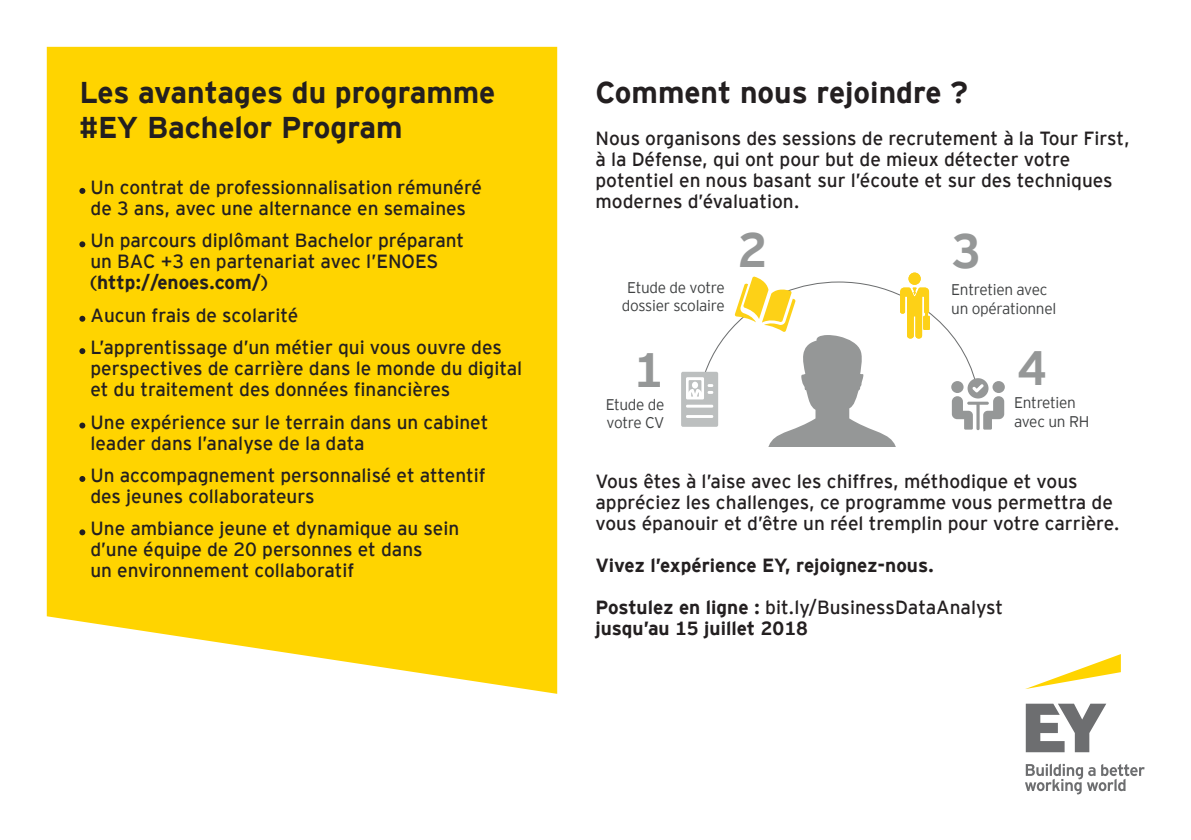
<style>
.page{position:relative;width:1191px;height:840px;background:#fff}
.page>*{position:absolute;margin:0;border:0;box-sizing:border-box;transform-origin:0 0}
.t1{font:700 48.2px "EY Interstate";color:#959797}
.t2{font:700 30px/34px "EY Interstate";color:#231f20}
.t3{font:19px/21px "EY Interstate";color:#231f20}
.t4{font:700 19px/21px "EY Interstate";color:#231f20}
.t5{font:300 19px "EY Interstate";color:#231f20}
.t6{font:300 15.4px "EY Interstate";letter-spacing:-.02em;color:#3f4142}
.s1{font-weight:700}
.s2{font-weight:400}
</style>
<div class="page">
<div style="left:47px;top:47px;width:510px;height:646px;background:#ffd400"></div>
<svg style="left:79px;top:188px;width:6px;height:6px"></svg>
<svg style="left:79px;top:241px;width:6px;height:6px"></svg>
<svg style="left:79px;top:315px;width:6px;height:6px"></svg>
<svg style="left:79px;top:348px;width:6px;height:6px"></svg>
<svg style="left:79px;top:422px;width:6px;height:6px"></svg>
<svg style="left:79px;top:475px;width:6px;height:6px"></svg>
<svg style="left:79px;top:529px;width:6px;height:6px"></svg>
<svg style="left:1028px;top:654px;width:92px;height:34px"></svg>
<svg style="left:1025px;top:703px;width:119px;height:91px"></svg>
<svg style="left:908px;top:272px;width:12px;height:12px"></svg>
<svg style="left:681px;top:276px;width:323px;height:170px"></svg>
<h2 class="t2" style="left:79px;top:76px;width:417px">Les avantages du programme #EY Bachelor Program</h2>
<p class="t3" style="left:90px;top:176px;width:393px">Un contrat de professionnalisation rémunéré de 3 ans, avec une alternance en semaines</p>
<p class="t5" style="left:90px;top:229px;width:375px">Un parcours diplômant Bachelor préparant</p>
<p class="t3" style="left:90px;top:251px;width:349px">un BAC +3 en partenariat avec l’ENOES (<span class="s1">http://enoes.com/</span>)</p>
<p class="t3" style="left:90px;top:298px;width:413px;line-height:32.4px">Aucun frais de scolarité<br>L’apprentissage d’un métier qui vous ouvre des</p>
<p class="t3" style="left:90px;top:357px;width:433px">perspectives de carrière dans le monde du digital et du traitement des données financières</p>
<p class="t3" style="left:90px;top:411px;width:399px">Une expérience sur le terrain dans un cabinet leader dans l’analyse de la data</p>
<p class="t3" style="left:90px;top:464px;width:397px">Un accompagnement personnalisé et attentif des jeunes collaborateurs</p>
<p class="t3" style="left:90px;top:517px;width:370px">Une ambiance jeune et dynamique au sein d’une équipe de 20 personnes et dans<br>un environnement collaboratif</p>
<h2 class="t2" style="left:595px;top:76px;width:374px">Comment nous rejoindre ?</h2>
<p class="t3" style="left:595px;top:127px;width:536px">Nous organisons des sessions de recrutement à la Tour First, à la Défense, qui ont pour but de mieux détecter votre potentiel en nous basant sur l’écoute et sur des techniques modernes d’évaluation.</p>
<h1 class="t1" style="left:951px;top:221px;width:31px">3</h1>
<p class="t6" style="left:951px;top:298px;width:106px">un opérationnel</p>
<h1 class="t1" style="left:738px;top:220px;width:31px">2</h1>
<p class="t6" style="left:627px;top:278px;width:99px">Etude de votre</p>
<p class="t6" style="left:951px;top:280px;width:98px">Entretien avec</p>
<p class="t6" style="left:622px;top:296px;width:104px">dossier scolaire</p>
<h1 class="t1" style="left:634px;top:340px;width:31px">1</h1>
<p class="t6" style="left:606px;top:413px;width:59px">votre CV</p>
<p class="t6" style="left:605px;top:395px;width:60px">Etude de</p>
<h1 class="t1" style="left:1017px;top:339px;width:31px">4</h1>
<p class="t6" style="left:1014px;top:412px;width:77px">avec un RH</p>
<p class="t6" style="left:1014px;top:393px;width:63px">Entretien</p>
<p class="t3" style="left:595px;top:470px;width:526px">Vous êtes à l’aise avec les chiffres, méthodique et vous appréciez les challenges, ce programme vous permettra de vous épanouir et d’être un réel tremplin pour votre carrière.</p>
<p class="t4" style="left:595px;top:554px;width:340px">Vivez l’expérience EY, rejoignez-nous.</p>
<p class="t4" style="left:595px;top:596px;width:409px">Postulez en ligne : <span class="s2">bit.ly/BusinessDataAnalyst </span>jusqu’au 15 juillet 2018</p>
</div>
